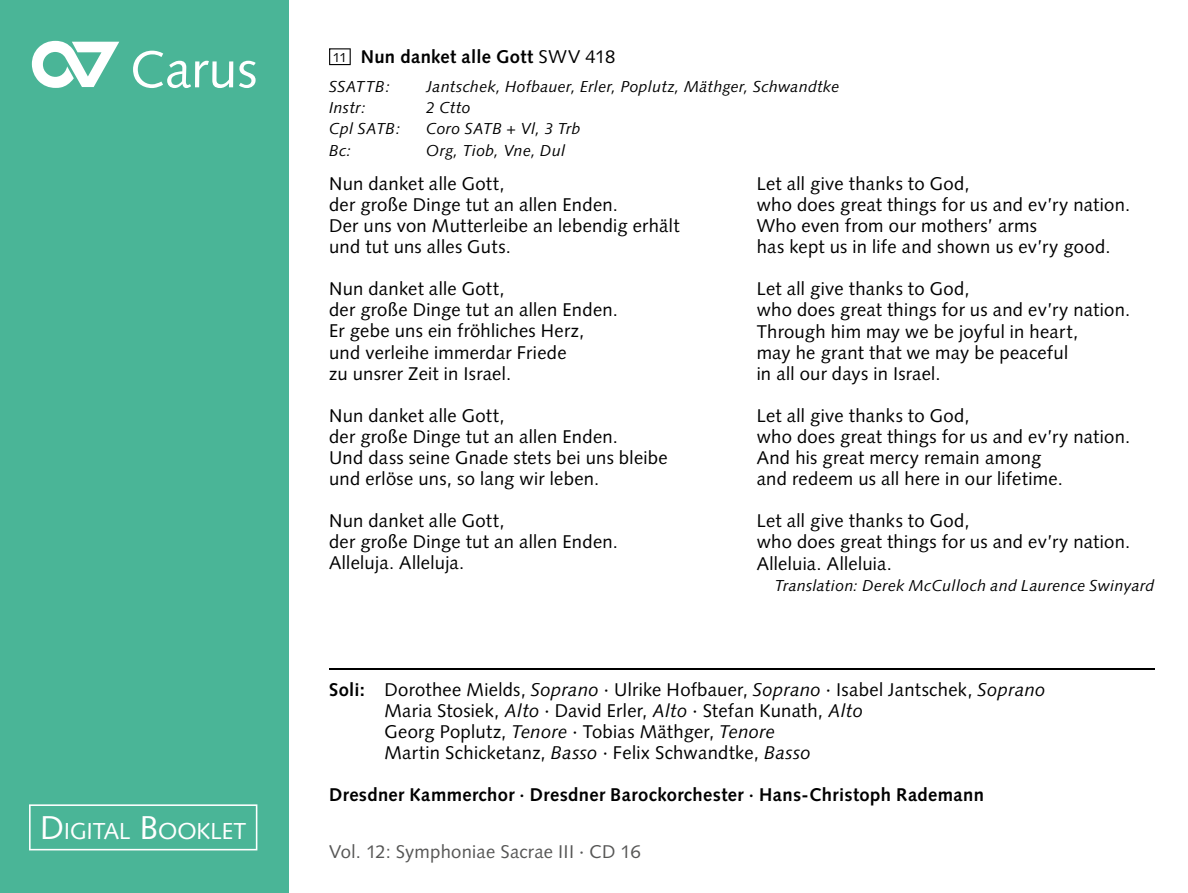
<style>
.page{position:relative;width:1188px;height:893px;background:#fff}
.page>*{position:absolute;margin:0;border:0;box-sizing:border-box;transform-origin:0 0}
.t1{font:51.9px "Syntax";color:#fff}
.t2{font:23.1px "Syntax LTCE";letter-spacing:-.01em;color:#fff}
.t3{font:18.45px/21.1px "Syntax";letter-spacing:.015em;color:#000}
.t4{font:18.45px/21.1px "Syntax LTCE";letter-spacing:.015em;color:#000}
.t5{font:700 18.45px "Syntax LTCE";letter-spacing:.02em;color:#000}
.t6{font:18.45px "Syntax LTCE";letter-spacing:.015em;color:#565655}
.t7{font:italic 15.75px "Syntax";letter-spacing:.025em;color:#000}
.t8{font:italic 15.75px "Syntax LTCE";letter-spacing:.015em;color:#000}
.s1{font-family:"Carus Logo"}
.s2{font-family:"Syntax";font-weight:400;font-size:13.2px}
.s3{font-weight:400}
.s4{font-size:33px}
.s5{font-family:"Syntax LTCE";font-weight:700}
.s6{font-family:"Syntax LTCE";font-style:italic}
</style>
<div class="page">
<div style="left:0;top:0;width:288px;height:893px;background:#4ab597"></div>
<svg style="left:29px;top:804px;width:228px;height:46px"></svg>
<svg style="left:329px;top:48px;width:22px;height:17px"></svg>
<hr style="left:329px;top:668px;width:825px;height:1px;background:#000">
<h1 class="t1" style="left:29px;top:39px;width:230px"><span class="s1">C</span>Carus</h1>
<p class="t5" style="left:333px;top:46px;width:284px"><span class="s2">11</span> Nun danket alle Gott <span class="s3">SWV 418</span></p>
<p class="t7" style="left:329px;top:78px;width:63px">SSATTB:</p>
<p class="t7" style="left:426px;top:78px;width:415px">Jantschek, Hofbauer, Erler, Poplutz, Mäthger, Schwandtke</p>
<p class="t7" style="left:329px;top:99px;width:38px">Instr:</p>
<p class="t7" style="left:426px;top:99px;width:46px">2 Ctto</p>
<p class="t7" style="left:329px;top:120px;width:73px">Cpl SATB:</p>
<p class="t7" style="left:426px;top:120px;width:156px">Coro SATB + Vl, 3 Trb</p>
<p class="t7" style="left:329px;top:141px;width:24px">Bc:</p>
<p class="t7" style="left:426px;top:141px;width:141px">Org, Tiob, Vne, Dul</p>
<p class="t3" style="left:329px;top:173px;width:352px">Nun danket alle Gott,<br>der große Dinge tut an allen Enden.<br>Der uns von Mutterleibe an lebendig erhält und tut uns alles Guts.</p>
<p class="t3" style="left:329px;top:278px;width:290px">Nun danket alle Gott,<br>der große Dinge tut an allen Enden.<br>Er gebe uns ein fröhliches Herz, und verleihe immerdar Friede<br>zu unsrer Zeit in Israel.</p>
<p class="t3" style="left:329px;top:405px;width:340px">Nun danket alle Gott,<br>der große Dinge tut an allen Enden.<br>Und dass seine Gnade stets bei uns bleibe und erlöse uns, so lang wir leben.</p>
<p class="t3" style="left:329px;top:510px;width:290px">Nun danket alle Gott,<br>der große Dinge tut an allen Enden.<br>Alleluja. Alleluja.</p>
<p class="t4" style="left:757px;top:173px;width:375px">Let all give thanks to God,<br>who does great things for us and ev’ry nation.<br>Who even from our mothers’ arms<br>has kept us in life and shown us ev’ry good.</p>
<p class="t4" style="left:757px;top:278px;width:375px">Let all give thanks to God,<br>who does great things for us and ev’ry nation.<br>Through him may we be joyful in heart,<br>may he grant that we may be peaceful<br>in all our days in Israel.</p>
<p class="t4" style="left:757px;top:405px;width:375px">Let all give thanks to God,<br>who does great things for us and ev’ry nation.<br>And his great mercy remain among<br>and redeem us all here in our lifetime.</p>
<p class="t4" style="left:757px;top:510px;width:375px">Let all give thanks to God,<br>who does great things for us and ev’ry nation.<br>Alleluia. Alleluia.</p>
<p class="t8" style="left:775px;top:576px;width:381px">Translation: Derek McCulloch and Laurence Swinyard</p>
<p class="t2" style="left:40px;top:817px;width:208px"><span class="s4">D</span>IGITAL <span class="s4">B</span>OOKLET</p>
<p class="t3" style="left:384px;top:679px;width:663px;text-indent:-55px"><span class="s5">Soli:</span> Dorothee Mields, <span class="s6">Soprano</span> · Ulrike Hofbauer, <span class="s6">Soprano</span> · Isabel Jantschek, <span class="s6">Soprano </span>Maria Stosiek, <span class="s6">Alto</span> · David Erler, <span class="s6">Alto</span> · Stefan Kunath, <span class="s6">Alto<br></span>Georg Poplutz, <span class="s6">Tenore</span> · Tobias Mäthger, <span class="s6">Tenore<br></span>Martin Schicketanz, <span class="s6">Basso</span> · Felix Schwandtke, <span class="s6">Basso</span></p>
<p class="t5" style="left:329px;top:784px;width:656px">Dresdner Kammerchor · Dresdner Barockorchester · Hans-Christoph Rademann</p>
<p class="t6" style="left:329px;top:840px;width:313px">Vol. 12: Symphoniae Sacrae III · CD 16</p>
</div>
